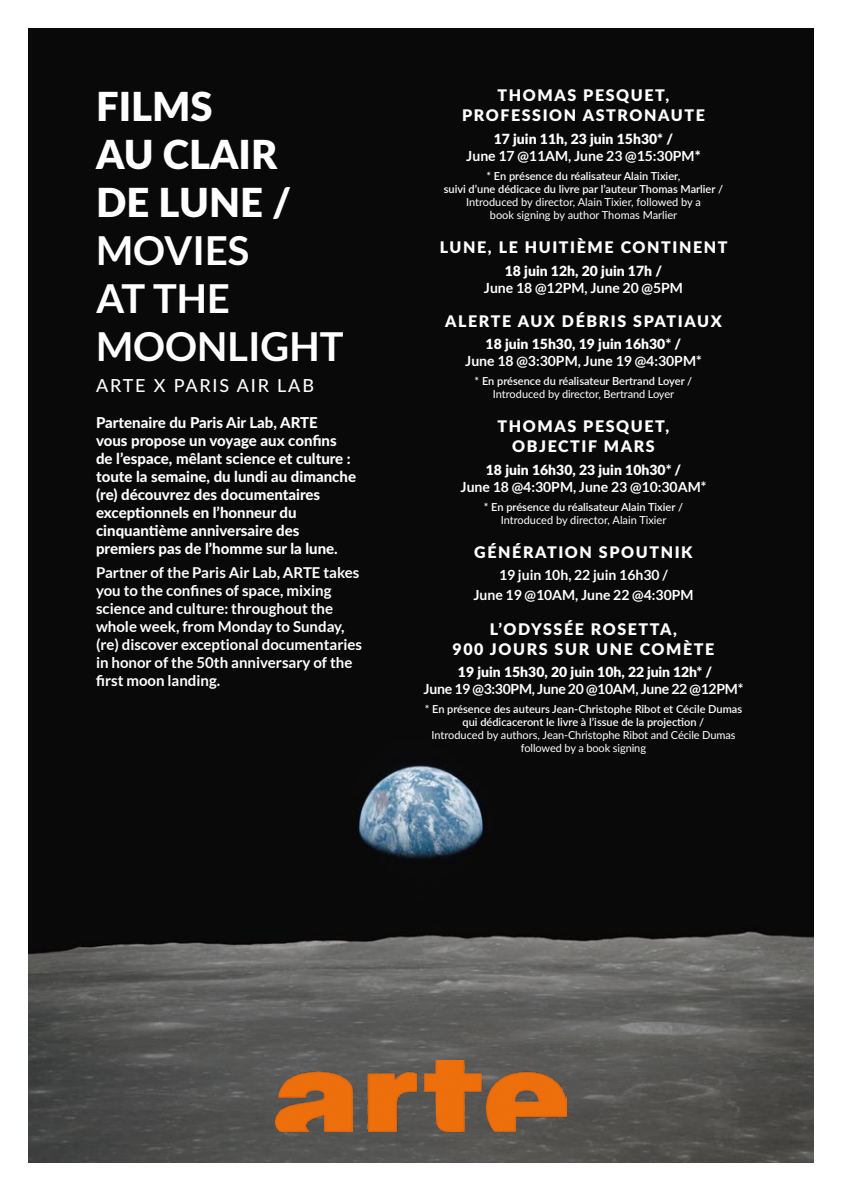
<style>
.page{position:relative;width:842px;height:1191px;background:#fff}
.page>*{position:absolute;margin:0;border:0;box-sizing:border-box;transform-origin:0 0}
.t1{font:700 40px/48px "Lato";color:#fff}
.t2{font:900 40px/48px "Lato";color:#fff}
.t3{font:500 18px "Lato";letter-spacing:.1em;color:#fff}
.t4{font:900 16px/20px "Lato";letter-spacing:.1em;color:#fff;text-align:center}
.t5{font:800 15px/18px "Lato";color:#fff}
.t6{font:700 15px/18px "Lato";color:#fff}
.t7{font:700 14px/16.8px "Lato";color:#fff;text-align:center}
.t8{font:900 14px "Lato";color:#fff}
.t9{font:700 14px "Lato";letter-spacing:-.02em;color:#fff}
.t10{font:600 11px/13.2px "Lato";color:#fff;text-align:center}
.t11{font:11px/13.2px "Lato";letter-spacing:-.005em;color:#fff;text-align:center}
.s1{font-weight:900}
</style>
<div class="page">
<img style="left:28px;top:28px;width:786px;height:1134px">
<img style="left:276px;top:1060px;width:290px;height:71px">
<h1 class="t2" style="left:96px;top:80px;width:197px">FILMS<br>AU CLAIR<br>DE LUNE /</h1>
<h1 class="t1" style="left:96px;top:226px;width:249px">MOVIES<br>AT THE<br>MOONLIGHT</h1>
<h2 class="t3" style="left:96px;top:373px;width:219px">ARTE X PARIS AIR LAB</h2>
<p class="t5" style="left:96px;top:413px;width:261px">Partenaire du Paris Air Lab, ARTE<br>vous propose un voyage aux confins de l’espace, mêlant science et culture : toute la semaine, du lundi au dimanche (re) découvrez des documentaires exceptionnels en l’honneur du cinquantième anniversaire des premiers pas de l’homme sur la lune.</p>
<p class="t6" style="left:96px;top:563px;width:268px">Partner of the Paris Air Lab, ARTE takes you to the confines of space, mixing science and culture: throughout the whole week, from Monday to Sunday, (re) discover exceptional documentaries in honor of the 50th anniversary of the first moon landing.</p>
<h3 class="t4" style="left:462px;top:85px;width:244px">THOMAS PESQUET,<br>PROFESSION ASTRONAUTE</h3>
<p class="t7" style="left:466px;top:130px;width:236px"><span class="s1">17 juin 11h, 23 juin 15h30* /<br></span>June 17 @11AM, June 23 @15:30PM<span class="s1">*</span></p>
<p class="t10" style="left:444px;top:168px;width:281px">* En présence du réalisateur Alain Tixier,<br>suivi d’une dédicace du livre par l’auteur Thomas Marlier /</p>
<p class="t11" style="left:466px;top:195px;width:236px">Introduced by director, Alain Tixier, followed by a book signing by author Thomas Marlier</p>
<h3 class="t4" style="left:440px;top:237px;width:289px">LUNE, LE HUITIÈME CONTINENT</h3>
<p class="t8" style="left:505px;top:260px;width:159px">18 juin 12h, 20 juin 17h /</p>
<p class="t7" style="left:484px;top:279px;width:201px">June 18 @12PM, June 20 @5PM</p>
<h3 class="t4" style="left:445px;top:310px;width:278px">ALERTE AUX DÉBRIS SPATIAUX</h3>
<p class="t8" style="left:486px;top:334px;width:197px">18 juin 15h30, 19 juin 16h30* /</p>
<p class="t7" style="left:465px;top:352px;width:238px">June 18 @3:30PM, June 19 @4:30PM*</p>
<p class="t10" style="left:475px;top:374px;width:219px">* En présence du réalisateur Bertrand Loyer /</p>
<p class="t11" style="left:493px;top:387px;width:183px">Introduced by director, Bertrand Loyer</p>
<h3 class="t4" style="left:497px;top:416px;width:173px">THOMAS PESQUET,<br>OBJECTIF MARS</h3>
<p class="t8" style="left:486px;top:459px;width:197px">18 juin 16h30, 23 juin 10h30* /</p>
<p class="t7" style="left:461px;top:478px;width:247px">June 18 @4:30PM, June 23 @10:30AM*</p>
<p class="t10" style="left:484px;top:499px;width:201px">* En présence du réalisateur Alain Tixier /</p>
<p class="t11" style="left:501px;top:512px;width:167px">Introduced by director, Alain Tixier</p>
<h3 class="t4" style="left:474px;top:541px;width:220px">GÉNÉRATION SPOUTNIK</h3>
<p class="t7" style="left:473px;top:565px;width:222px;line-height:20px">19 juin 10h, 22 juin 16h30 /<br>June 19 @10AM, June 22 @4:30PM</p>
<h3 class="t4" style="left:452px;top:618px;width:263px">L’ODYSSÉE ROSETTA,<br>900 JOURS SUR UNE COMÈTE</h3>
<p class="t8" style="left:458px;top:661px;width:256px">19 juin 15h30, 20 juin 10h, 22 juin 12h* /</p>
<p class="t9" style="left:424px;top:680px;width:321px">June 19 @3:30PM, June 20 @10AM, June 22 @12PM*</p>
<p class="t10" style="left:425px;top:701px;width:319px">* En présence des auteurs Jean-Christophe Ribot et Cécile Dumas qui dédicaceront le livre à l’issue de la projection /</p>
<p class="t11" style="left:431px;top:728px;width:306px">Introduced by authors, Jean-Christophe Ribot and Cécile Dumas followed by a book signing</p>
</div>
